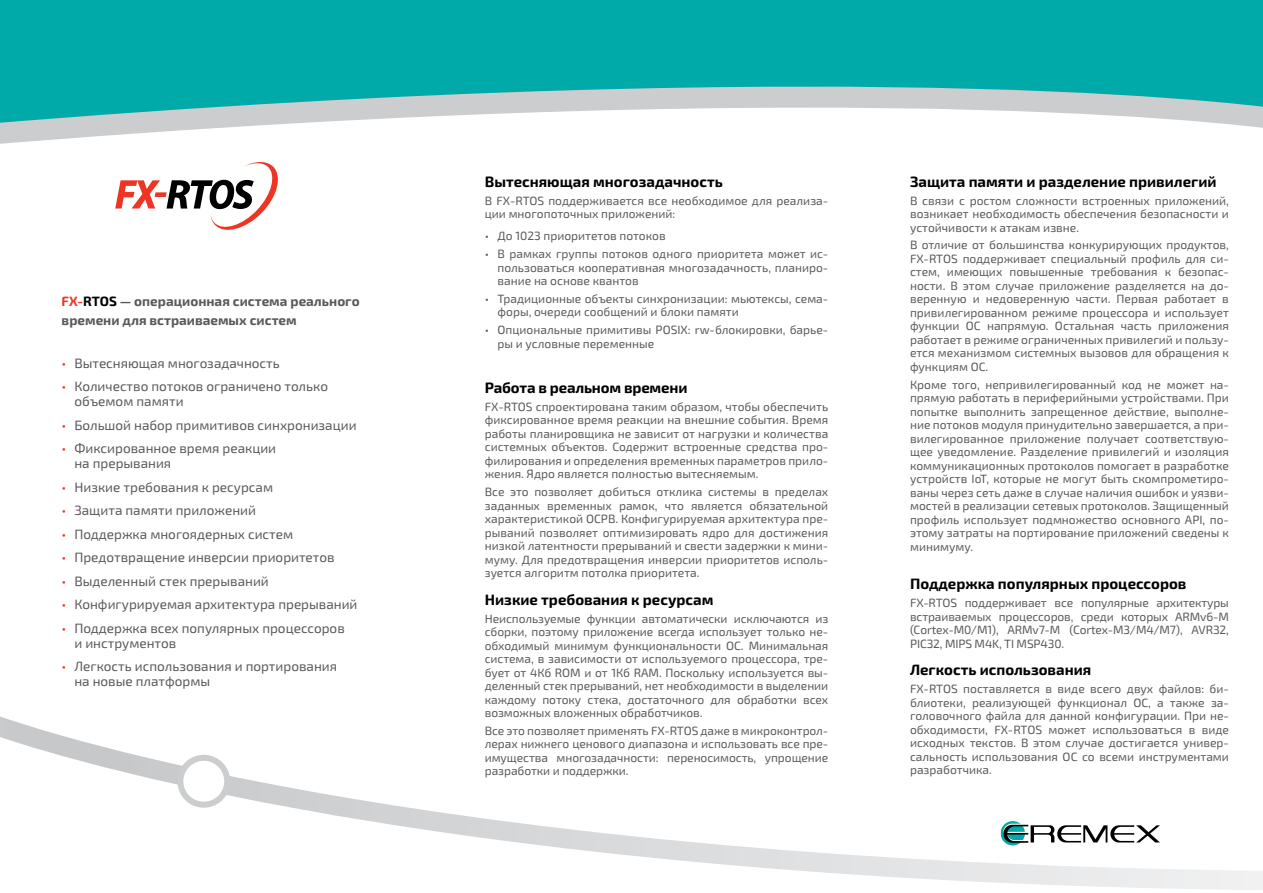
<style>
.page{position:relative;width:1263px;height:893px;background:#fff}
.page>*{position:absolute;margin:0;border:0;box-sizing:border-box;transform-origin:0 0}
.t1{font:700 15px "Exo 2.0";color:#000}
.t2{font:13.5px/15px "Exo 2.0";color:#58595b}
.t3{font:700 13.5px/18.9px "Exo 2.0";color:#58595b}
.t4{font:12px/13.5px "Exo 2.0";color:#58595b;text-align:justify}
.s1{color:#ee3524}
.s2{color:#000}
</style>
<div class="page">
<svg style="left:0;top:716px;width:1263px;height:174px"></svg>
<svg style="left:180px;top:753px;width:48px;height:58px"></svg>
<svg style="left:115px;top:162px;width:163px;height:68px"></svg>
<svg style="left:1000px;top:821px;width:25px;height:24px"></svg>
<svg style="left:1003px;top:824px;width:157px;height:19px"></svg>
<div style="left:0;top:0;width:1263px;height:59px;background:#00aaa9"></div>
<svg style="left:0;top:59px;width:1263px;height:85px"></svg>
<div style="left:428px;top:880px;width:20px;height:13px;background:#fff"></div>
<div style="left:866px;top:883px;width:20px;height:10px;background:#fff"></div>
<p class="t3" style="left:62px;top:292px;width:299px"><span class="s1">FX-</span><span class="s2">RTOS</span> — операционная система реального времени для встраиваемых систем</p>
<p class="t2" style="left:62px;top:356px;width:220px"><span class="s1">•</span> Вытесняющая многозадачность</p>
<p class="t2" style="left:74px;top:379px;width:255px;text-indent:-13px"><span class="s1">•</span> Количество потоков ограничено только объемом памяти</p>
<p class="t2" style="left:62px;top:418px;width:296px"><span class="s1">•</span> Большой набор примитивов синхронизации</p>
<p class="t2" style="left:74px;top:441px;width:203px;text-indent:-13px"><span class="s1">•</span> Фиксированное время реакции на прерывания</p>
<p class="t2" style="left:62px;top:480px;width:213px"><span class="s1">•</span> Низкие требования к ресурсам</p>
<p class="t2" style="left:62px;top:503px;width:196px"><span class="s1">•</span> Защита памяти приложений</p>
<p class="t2" style="left:62px;top:527px;width:233px"><span class="s1">•</span> Поддержка многоядерных систем</p>
<p class="t2" style="left:62px;top:550px;width:274px"><span class="s1">•</span> Предотвращение инверсии приоритетов</p>
<p class="t2" style="left:62px;top:574px;width:209px"><span class="s1">•</span> Выделенный стек прерываний</p>
<p class="t2" style="left:62px;top:597px;width:297px"><span class="s1">•</span> Конфигурируемая архитектура прерываний</p>
<p class="t2" style="left:74px;top:621px;width:272px;text-indent:-13px"><span class="s1">•</span> Поддержка всех популярных процессоров и инструментов</p>
<p class="t2" style="left:74px;top:659px;width:264px;text-indent:-13px"><span class="s1">•</span> Легкость использования и портирования на новые платформы</p>
<p class="t1" style="left:485px;top:173px;width:240px">Вытесняющая многозадачность</p>
<p class="t4" style="left:485px;top:194px;width:345px">В FX-RTOS поддерживается все необходимое для реализа&shy;ции многопоточных приложений:</p>
<p class="t4" style="left:485px;top:230px;width:182px">• До 1023 приоритетов потоков</p>
<p class="t4" style="left:497px;top:247px;width:332px;text-indent:-13px">• В рамках группы потоков одного приоритета может ис&shy;пользоваться кооперативная многозадачность, планиро&shy;вание на основе квантов</p>
<p class="t4" style="left:497px;top:292px;width:332px;text-indent:-13px">• Традиционные объекты синхронизации: мьютексы, сема&shy;форы, очереди сообщений и блоки памяти</p>
<p class="t4" style="left:497px;top:323px;width:332px;text-indent:-13px">• Опциональные примитивы POSIX: rw-блокировки, барье&shy;ры и условные переменные</p>
<p class="t1" style="left:485px;top:379px;width:204px">Работа в реальном времени</p>
<p class="t4" style="left:485px;top:400px;width:345px">FX-RTOS спроектирована таким образом, чтобы обеспечить фиксированное время реакции на внешние события. Время работы планировщика не зависит от нагрузки и количества системных объектов. Содержит встроенные средства про&shy;филирования и определения временных параметров прило&shy;жения. Ядро является полностью вытесняемым.</p>
<p class="t4" style="left:485px;top:485px;width:345px">Все это позволяет добиться отклика системы в пределах заданных временных рамок, что является обязательной характеристикой ОСРВ. Конфигурируемая архитектура пре&shy;рываний позволяет оптимизировать ядро для достижения низкой латентности прерываний и свести задержки к мини&shy;муму. Для предотвращения инверсии приоритетов исполь&shy;зуется алгоритм потолка приоритета.</p>
<p class="t1" style="left:485px;top:591px;width:230px">Низкие требования к ресурсам</p>
<p class="t4" style="left:485px;top:612px;width:345px">Неиспользуемые функции автоматически исключаются из сборки, поэтому приложение всегда использует только не&shy;обходимый минимум функциональности ОС. Минимальная система, в зависимости от используемого процессора, тре&shy;бует от 4Кб ROM и от 1Кб RAM. Поскольку используется вы&shy;деленный стек прерываний, нет необходимости в выделении каждому потоку стека, достаточного для обработки всех возможных вложенных обработчиков.</p>
<p class="t4" style="left:485px;top:724px;width:345px">Все это позволяет применять FX-RTOS даже в микроконтрол&shy;лерах нижнего ценового диапазона и использовать все пре&shy;имущества многозадачности: переносимость, упрощение разработки и поддержки.</p>
<p class="t1" style="left:910px;top:173px;width:308px">Защита памяти и разделение привилегий</p>
<p class="t4" style="left:910px;top:194px;width:320px">В связи с ростом сложности встроенных приложений, возникает необходимость обеспечения безопасности и устойчивости к атакам извне.</p>
<p class="t4" style="left:910px;top:239px;width:320px">В отличие от большинства конкурирующих продуктов, FX-RTOS поддерживает специальный профиль для си&shy;стем, имеющих повышенные требования к безопас&shy;ности. В этом случае приложение разделяется на до&shy;веренную и недоверенную части. Первая работает в привилегированном режиме процессора и использует функции ОС напрямую. Остальная часть приложения работает в режиме ограниченных привилегий и пользу&shy;ется механизмом системных вызовов для обращения к функциям ОС.</p>
<p class="t4" style="left:910px;top:378px;width:320px">Кроме того, непривилегированный код не может на&shy;прямую работать в периферийными устройствами. При попытке выполнить запрещенное действие, выполне&shy;ние потоков модуля принудительно завершается, а при&shy;вилегированное приложение получает соответствую&shy;щее уведомление. Разделение привилегий и изоляция коммуникационных протоколов помогает в разработке устройств IoT, которые не могут быть скомпрометиро&shy;ваны через сеть даже в случае наличия ошибок и уязви&shy;мостей в реализации сетевых протоколов. Защищенный профиль использует подмножество основного API, по&shy;этому затраты на портирование приложений сведены к минимуму.</p>
<p class="t1" style="left:910px;top:575px;width:278px">Поддержка популярных процессоров</p>
<p class="t4" style="left:910px;top:596px;width:320px">FX-RTOS поддерживает все популярные архитектуры встраиваемых процессоров, среди которых ARMv6-M (Cortex-M0/M1), ARMv7-M (Cortex-M3/M4/M7), AVR32, PIC32, MIPS M4K, TI MSP430.</p>
<p class="t1" style="left:910px;top:661px;width:183px">Легкость использования</p>
<p class="t4" style="left:910px;top:682px;width:320px">FX-RTOS поставляется в виде всего двух файлов: би&shy;блиотеки, реализующей функционал ОС, а также за&shy;головочного файла для данной конфигурации. При не&shy;обходимости, FX-RTOS может использоваться в виде исходных текстов. В этом случае достигается универ&shy;сальность использования ОС со всеми инструментами разработчика.</p>
</div>
